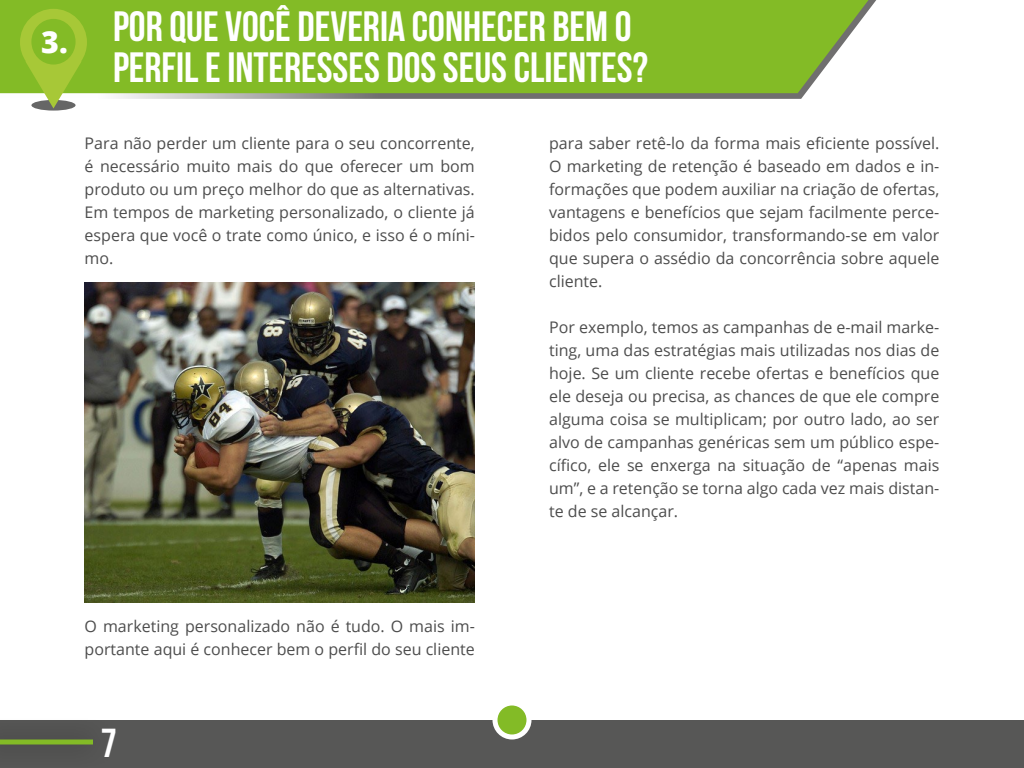
<style>
.page{position:relative;width:1024px;height:768px;background:#fff}
.page>*{position:absolute;margin:0;border:0;box-sizing:border-box;transform-origin:0 0}
.t1{font:42.4px/41px "Bebas Neue";color:#fff}
.t2{font:40.5px "Bebas Neue";color:#fff}
.t3{font:800 30.4px "Open Sans";color:#fff}
.t4{font:16px/23px "Open Sans";color:#4d4d4d;text-align:justify}
</style>
<div class="page">
<svg style="left:0;top:0;width:876px;height:99px"></svg>
<div style="left:0;top:0;width:869px;height:93px;background:#83bb26"></div>
<div style="left:0;top:720px;width:1024px;height:48px;background:#575756"></div>
<svg style="left:495px;top:703px;width:34px;height:34px"></svg>
<div style="left:492px;top:700px;width:40px;height:40px;border:5px solid #fff;border-radius:50%"></div>
<div style="left:0;top:716px;width:114px;height:52px;background:#000;opacity:.51"></div>
<hr style="left:0;top:740px;width:93px;height:4px;background:#83bb26">
<svg style="left:31px;top:100px;width:45px;height:11px"></svg>
<svg style="left:20px;top:9px;width:67px;height:99px;background:#a3c54c"></svg>
<div style="left:31px;top:19px;width:45px;height:46px;background:#83bb26;border-radius:50%"></div>
<img style="left:85px;top:282px;width:390px;height:320px">
<h3 class="t3" style="left:41px;top:19px;width:28px">3.</h3>
<h1 class="t1" style="left:113px;top:6px;width:536px">POR QUE VOCÊ DEVERIA CONHECER BEM O<br>PERFIL E INTERESSES DOS SEUS CLIENTES?</h1>
<p class="t4" style="left:85px;top:131px;width:392px">Para não perder um cliente para o seu concorrente, é necessário muito mais do que oferecer um bom produto ou um preço melhor do que as alternativas.<br>Em tempos de marketing personalizado, o cliente já espera que você o trate como único, e isso é o míni&shy;mo.</p>
<p class="t4" style="left:549px;top:131px;width:392px">para saber retê-lo da forma mais eficiente possível.<br>O marketing de retenção é baseado em dados e in&shy;formações que podem auxiliar na criação de ofertas, vantagens e benefícios que sejam facilmente perce&shy;bidos pelo consumidor, transformando-se em valor que supera o assédio da concorrência sobre aquele cliente.</p>
<p class="t4" style="left:549px;top:315px;width:392px">Por exemplo, temos as campanhas de e-mail marke&shy;ting, uma das estratégias mais utilizadas nos dias de hoje. Se um cliente recebe ofertas e benefícios que ele deseja ou precisa, as chances de que ele compre alguma coisa se multiplicam; por outro lado, ao ser alvo de campanhas genéricas sem um público espe&shy;cífico, ele se enxerga na situação de “apenas mais um”, e a retenção se torna algo cada vez mais distan&shy;te de se alcançar.</p>
<p class="t4" style="left:85px;top:614px;width:392px">O marketing personalizado não é tudo. O mais im&shy;portante aqui é conhecer bem o perfil do seu cliente</p>
<h2 class="t2" style="left:101px;top:721px;width:18px">7</h2>
</div>
